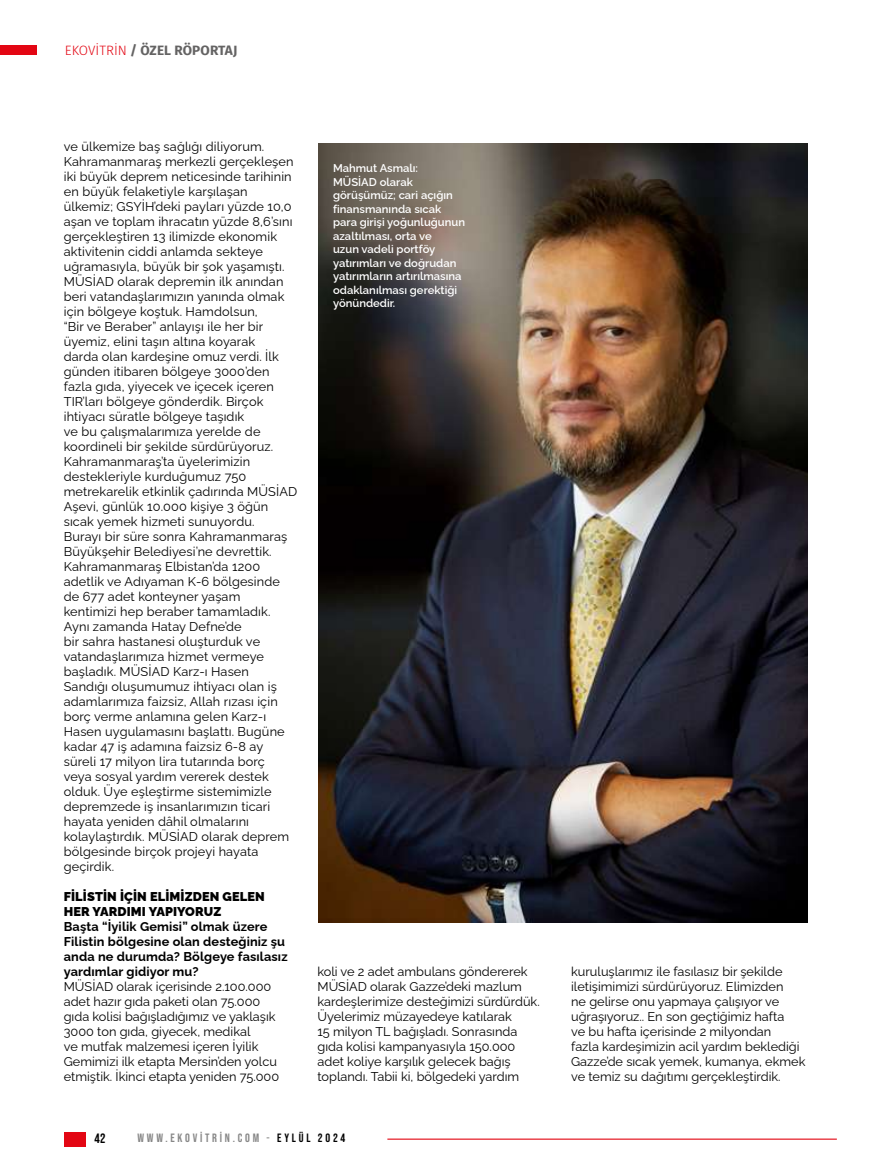
<style>
.page{position:relative;width:893px;height:1170px;background:#fff}
.page>*{position:absolute;margin:0;border:0;box-sizing:border-box;transform-origin:0 0}
.t1{font:700 13.5px "Fira Sans";letter-spacing:.01em;color:#646363}
.t2{font:13.5px "Bebas Neue";color:#000}
.t3{font:12.75px/15px "Raleway";letter-spacing:.01em;color:#000}
.t4{font:700 12.75px/15px "Raleway";letter-spacing:.01em;color:#000}
.t5{font:900 12.75px/15px "Raleway";letter-spacing:.01em;color:#000}
.t6{font:12px "Bebas Neue";letter-spacing:.23em;color:#878787}
.t7{font:600 11.25px/13.5px "Raleway";color:#fff}
.s1{font-weight:300;color:#e30613}
.s2{color:#9d9d9c}
.s3{color:#000}
</style>
<div class="page">
<div style="left:0;top:46px;width:37px;height:9px;background:#e30613"></div>
<div style="left:65px;top:1131px;width:21px;height:15px;background:#e30613"></div>
<hr style="left:387px;top:1138px;width:450px;height:1px;background:#e30613">
<img style="left:319px;top:144px;width:489px;height:778px">
<p class="t1" style="left:65px;top:39px;width:174px"><span class="s1">EKOVİTRİN</span> / ÖZEL RÖPORTAJ</p>
<p class="t3" style="left:64px;top:138px;width:235px">ve ülkemize baş sağlığı diliyorum.<br>Kahramanmaraş merkezli gerçekleşen iki büyük deprem neticesinde tarihinin en büyük felaketiyle karşılaşan ülkemiz; GSYİH’deki payları yüzde 10,0 aşan ve toplam ihracatın yüzde 8,6’sını gerçekleştiren 13 ilimizde ekonomik aktivitenin ciddi anlamda sekteye uğramasıyla, büyük bir şok yaşamıştı.<br>MÜSİAD olarak depremin ilk anından beri vatandaşlarımızın yanında olmak için bölgeye koştuk. Hamdolsun,<br>“Bir ve Beraber” anlayışı ile her bir üyemiz, elini taşın altına koyarak<br>darda olan kardeşine omuz verdi. İlk günden itibaren bölgeye 3000’den fazla gıda, yiyecek ve içecek içeren TIR’ları bölgeye gönderdik. Birçok ihtiyacı süratle bölgeye taşıdık<br>ve bu çalışmalarımıza yerelde de koordineli bir şekilde sürdürüyoruz.<br>Kahramanmaraş’ta üyelerimizin destekleriyle kurduğumuz 750 metrekarelik etkinlik çadırında MÜSİAD Aşevi, günlük 10.000 kişiye 3 öğün sıcak yemek hizmeti sunuyordu.<br>Burayı bir süre sonra Kahramanmaraş Büyükşehir Belediyesi’ne devrettik.<br>Kahramanmaraş Elbistan’da 1200 adetlik ve Adıyaman K-6 bölgesinde de 677 adet konteyner yaşam<br>kentimizi hep beraber tamamladık.<br>Aynı zamanda Hatay Defne’de<br>bir sahra hastanesi oluşturduk ve vatandaşlarımıza hizmet vermeye başladık. MÜSİAD Karz-ı Hasen<br>Sandığı oluşumumuz ihtiyacı olan iş adamlarımıza faizsiz, Allah rızası için borç verme anlamına gelen Karz-ı Hasen uygulamasını başlattı. Bugüne kadar 47 iş adamına faizsiz 6-8 ay süreli 17 milyon lira tutarında borç<br>veya sosyal yardım vererek destek olduk. Üye eşleştirme sistemimizle depremzede iş insanlarımızın ticari hayata yeniden dâhil olmalarını kolaylaştırdık. MÜSİAD olarak deprem bölgesinde birçok projeyi hayata geçirdik.</p>
<p class="t5" style="left:64px;top:887px;width:202px">FİLİSTİN İÇİN ELİMİZDEN GELEN<br>HER YARDIMI YAPIYORUZ</p>
<p class="t4" style="left:64px;top:918px;width:225px">Başta “İyilik Gemisi” olmak üzere<br>Filistin bölgesine olan desteğiniz şu anda ne durumda? Bölgeye fasılasız yardımlar gidiyor mu?</p>
<p class="t3" style="left:64px;top:978px;width:217px">MÜSİAD olarak içerisinde 2.100.000 adet hazır gıda paketi olan 75.000 gıda kolisi bağışladığımız ve yaklaşık 3000 ton gıda, giyecek, medikal<br>ve mutfak malzemesi içeren İyilik Gemimizi ilk etapta Mersin’den yolcu etmiştik. İkinci etapta yeniden 75.000</p>
<p class="t7" style="left:333px;top:160px;width:133px">Mahmut Asmalı:<br>MÜSİAD olarak görüşümüz; cari açığın finansmanında sıcak para girişi yoğunluğunun azaltılması, orta ve<br>uzun vadeli portföy yatırımları ve doğrudan yatırımların artırılmasına odaklanılması gerektiği yönündedir.</p>
<p class="t3" style="left:317px;top:962px;width:224px">koli ve 2 adet ambulans göndererek MÜSİAD olarak Gazze’deki mazlum kardeşlerimize desteğimizi sürdürdük.<br>Üyelerimiz müzayedeye katılarak<br>15 milyon TL bağışladı. Sonrasında gıda kolisi kampanyasıyla 150.000 adet koliye karşılık gelecek bağış toplandı. Tabii ki, bölgedeki yardım</p>
<p class="t3" style="left:571px;top:962px;width:236px">kuruluşlarımız ile fasılasız bir şekilde iletişimimizi sürdürüyoruz. Elimizden<br>ne gelirse onu yapmaya çalışıyor ve uğraşıyoruz.. En son geçtiğimiz hafta<br>ve bu hafta içerisinde 2 milyondan<br>fazla kardeşimizin acil yardım beklediği Gazze’de sıcak yemek, kumanya, ekmek ve temiz su dağıtımı gerçekleştirdik.</p>
<p class="t2" style="left:95px;top:1130px;width:12px">42</p>
<p class="t6" style="left:137px;top:1131px;width:210px">WWW.EKOVİTRİN.COM <span class="s2">-</span> <span class="s3">EYLÜL 2024</span></p>
</div>
